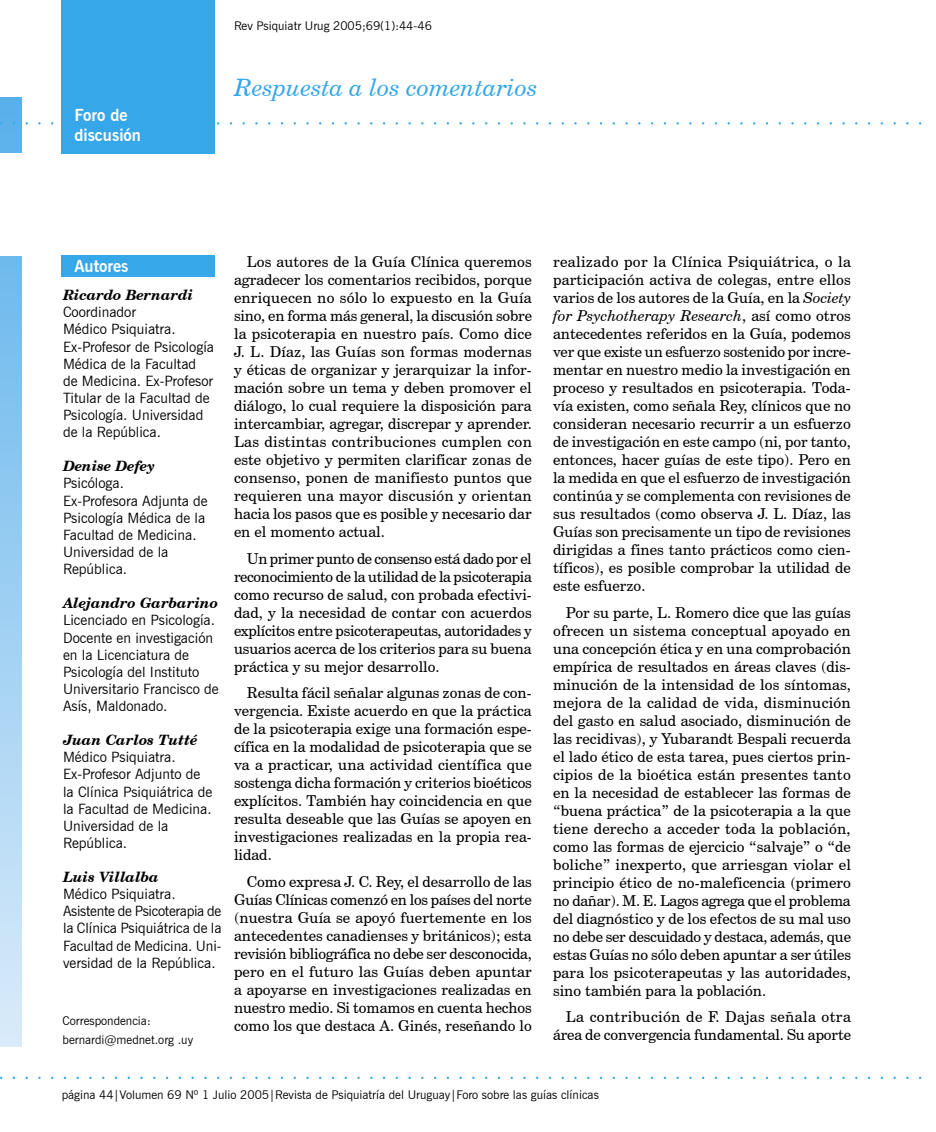
<style>
.page{position:relative;width:936px;height:1132px;background:#fff}
.page>*{position:absolute;margin:0;border:0;box-sizing:border-box;transform-origin:0 0}
.t1{font:italic 24px "Century Schoolbook BT";color:#36a7e9}
.t2{font:700 16.5px/19.8px "News Gothic BT";color:#fff}
.t3{font:15px/18px "Century Schoolbook BT";color:#000;text-align:justify}
.t4{font:14.25px/17.1px "News Gothic BT";color:#000}
.t5{font:italic 700 14.25px "Century Schoolbook BT";color:#000}
.t6{font:12px/18.6px "News Gothic BT";color:#000}
.s1{font-style:italic}
</style>
<div class="page">
<svg style="left:0;top:98px;width:21px;height:948px;background:#9fd0f2"></svg>
<div style="left:62px;top:255px;width:153px;height:21px;background:#36a7e9"></div>
<div style="left:62px;top:0;width:153px;height:153px;background:#36a7e9"></div>
<div style="left:0;top:153px;width:31px;height:102px;background:#fff"></div>
<p class="t6" style="left:234px;top:17px;width:199px">Rev Psiquiatr Urug 2005;69(1):44-46</p>
<p class="t2" style="left:74px;top:105px;width:68px">Foro de discusión</p>
<h1 class="t1" style="left:234px;top:73px;width:305px">Respuesta a los comentarios</h1>
<p class="t2" style="left:74px;top:256px;width:56px">Autores</p>
<p class="t5" style="left:63px;top:286px;width:132px">Ricardo Bernardi</p>
<p class="t4" style="left:63px;top:303px;width:153px">Coordinador<br>Médico Psiquiatra.<br>Ex-Profesor de Psicología<br>Médica de la Facultad de Medicina. Ex-Profesor<br>Titular de la Facultad de<br>Psicología. Universidad de la República.</p>
<p class="t5" style="left:63px;top:457px;width:93px">Denise Defey</p>
<p class="t4" style="left:63px;top:474px;width:146px">Psicóloga.<br>Ex-Profesora Adjunta de<br>Psicología Médica de la<br>Facultad de Medicina.<br>Universidad de la<br>República.</p>
<p class="t5" style="left:63px;top:594px;width:157px">Alejandro Garbarino</p>
<p class="t4" style="left:63px;top:611px;width:157px">Licenciado en Psicología.<br>Docente en investigación en la Licenciatura de<br>Psicología del Instituto<br>Universitario Francisco de<br>Asís, Maldonado.</p>
<p class="t5" style="left:63px;top:731px;width:136px">Juan Carlos Tutté</p>
<p class="t4" style="left:63px;top:748px;width:151px">Médico Psiquiatra.<br>Ex-Profesor Adjunto de la Clínica Psiquiátrica de la Facultad de Medicina.<br>Universidad de la<br>República.</p>
<p class="t5" style="left:63px;top:867px;width:98px">Luis Villalba</p>
<p class="t4" style="left:63px;top:885px;width:160px">Médico Psiquiatra.<br>Asistente de Psicoterapia de la Clínica Psiquiátrica de la<br>Facultad de Medicina. Uni&shy;versidad de la República.</p>
<p class="t6" style="left:63px;top:1011px;width:132px">Correspondencia: bernardi@mednet.org .uy</p>
<p class="t3" style="left:234px;top:252px;width:299px;text-indent:13px">Los autores de la Guía Clínica queremos agradecer los comentarios recibidos, porque enriquecen no sólo lo expuesto en la Guía sino, en forma más general, la discusión sobre la psicoterapia en nuestro país. Como dice J. L. Díaz, las Guías son formas modernas y éticas de organizar y jerarquizar la infor&shy;mación sobre un tema y deben promover el diálogo, lo cual requiere la disposición para intercambiar, agregar, discrepar y aprender.<br>Las distintas contribuciones cumplen con este objetivo y permiten clarificar zonas de consenso, ponen de manifiesto puntos que requieren una mayor discusión y orientan hacia los pasos que es posible y necesario dar en el momento actual.</p>
<p class="t3" style="left:234px;top:549px;width:299px;text-indent:13px">Un primer punto de consenso está dado por el reconocimiento de la utilidad de la psicoterapia como recurso de salud, con probada efectivi&shy;dad, y la necesidad de contar con acuerdos explícitos entre psicoterapeutas, autoridades y usuarios acerca de los criterios para su buena práctica y su mejor desarrollo.</p>
<p class="t3" style="left:234px;top:683px;width:299px;text-indent:13px">Resulta fácil señalar algunas zonas de con&shy;vergencia. Existe acuerdo en que la práctica de la psicoterapia exige una formación espe&shy;cífica en la modalidad de psicoterapia que se va a practicar, una actividad científica que sostenga dicha formación y criterios bioéticos explícitos. También hay coincidencia en que resulta deseable que las Guías se apoyen en investigaciones realizadas en la propia rea&shy;lidad.</p>
<p class="t3" style="left:234px;top:872px;width:299px;text-indent:13px">Como expresa J. C. Rey, el desarrollo de las Guías Clínicas comenzó en los países del norte (nuestra Guía se apoyó fuertemente en los antecedentes canadienses y británicos); esta revisión bibliográfica no debe ser desconocida, pero en el futuro las Guías deben apuntar a apoyarse en investigaciones realizadas en nuestro medio. Si tomamos en cuenta hechos como los que destaca A. Ginés, reseñando lo</p>
<p class="t3" style="left:553px;top:252px;width:299px">realizado por la Clínica Psiquiátrica, o la participación activa de colegas, entre ellos varios de los autores de la Guía, en la <span class="s1">Society for Psychotherapy Research</span>, así como otros antecedentes referidos en la Guía, podemos ver que existe un esfuerzo sostenido por incre&shy;mentar en nuestro medio la investigación en proceso y resultados en psicoterapia. Toda&shy;vía existen, como señala Rey, clínicos que no consideran necesario recurrir a un esfuerzo de investigación en este campo (ni, por tanto, entonces, hacer guías de este tipo). Pero en la medida en que el esfuerzo de investigación continúa y se complementa con revisiones de sus resultados (como observa J. L. Díaz, las Guías son precisamente un tipo de revisiones dirigidas a fines tanto prácticos como cien&shy;tíficos), es posible comprobar la utilidad de este esfuerzo.</p>
<p class="t3" style="left:553px;top:603px;width:299px;text-indent:13px">Por su parte, L. Romero dice que las guías ofrecen un sistema conceptual apoyado en una concepción ética y en una comprobación empírica de resultados en áreas claves (dis&shy;minución de la intensidad de los síntomas, mejora de la calidad de vida, disminución del gasto en salud asociado, disminución de las recidivas), y Yubarandt Bespali recuerda el lado ético de esta tarea, pues ciertos prin&shy;cipios de la bioética están presentes tanto en la necesidad de establecer las formas de “buena práctica” de la psicoterapia a la que tiene derecho a acceder toda la población, como las formas de ejercicio “salvaje” o “de boliche” inexperto, que arriesgan violar el principio ético de no-maleficencia (primero no dañar). M. E. Lagos agrega que el problema del diagnóstico y de los efectos de su mal uso no debe ser descuidado y destaca, además, que estas Guías no sólo deben apuntar a ser útiles para los psicoterapeutas y las autoridades, sino también para la población.</p>
<p class="t3" style="left:553px;top:1007px;width:299px;text-align:right">La contribución de F. Dajas señala otra área de convergencia fundamental. Su aporte</p>
<p class="t6" style="left:62px;top:1084px;width:538px">página 44|Volumen 69 Nº 1 Julio 2005|Revista de Psiquiatría del Uruguay|Foro sobre las guías clínicas</p>
</div>
